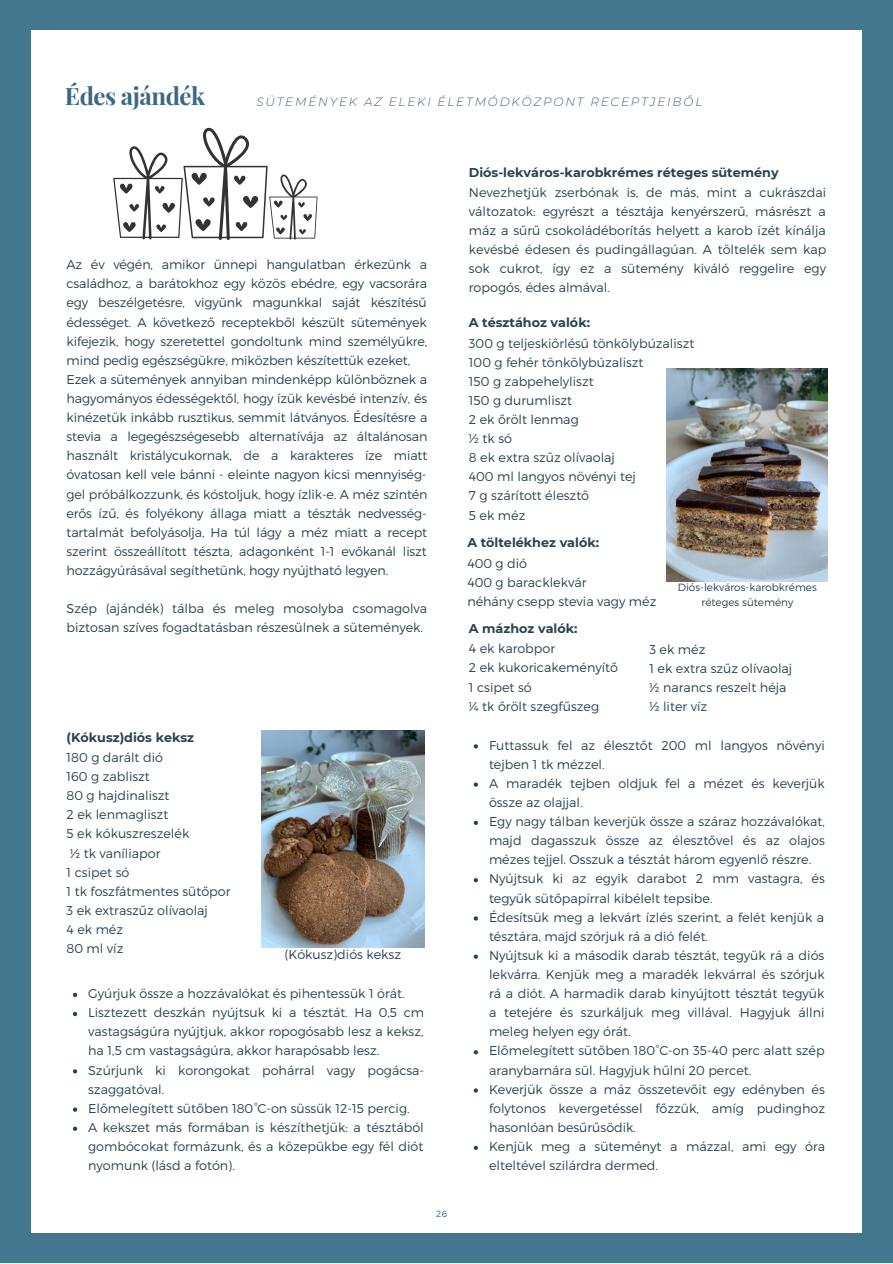
<style>
.page{position:relative;width:893px;height:1264px;background:#fff}
.page>*{position:absolute;margin:0;border:0;box-sizing:border-box;transform-origin:0 0}
.t1{font:700 24px "Playfair Display";letter-spacing:-.02em;color:#386787}
.t2{font:300 12.75px/19px "Montserrat";color:#284350;text-align:justify}
.t3{font:700 12.75px "Montserrat";color:#284350}
.t4{font:italic 300 12px "Montserrat";letter-spacing:.15em;color:#386787}
.t5{font:300 10.5px/14.9px "Montserrat";color:#284350;text-align:center}
.t6{font:300 9px "Montserrat";color:#386787}
</style>
<div class="page">
<div style="left:0;top:0;width:892px;height:1262px;background:#43778d"></div>
<div style="left:31px;top:30px;width:830px;height:1202px;background:#fff"></div>
<img style="left:666px;top:368px;width:161px;height:214px">
<svg style="left:73px;top:992px;width:4px;height:5px"></svg>
<svg style="left:73px;top:1012px;width:4px;height:4px"></svg>
<svg style="left:73px;top:1069px;width:4px;height:4px"></svg>
<svg style="left:73px;top:1107px;width:4px;height:4px"></svg>
<svg style="left:73px;top:1126px;width:4px;height:4px"></svg>
<img style="left:261px;top:730px;width:163px;height:217px">
<svg style="left:473px;top:744px;width:5px;height:4px"></svg>
<svg style="left:473px;top:782px;width:5px;height:4px"></svg>
<svg style="left:473px;top:820px;width:5px;height:5px"></svg>
<svg style="left:473px;top:878px;width:5px;height:4px"></svg>
<svg style="left:473px;top:916px;width:5px;height:4px"></svg>
<svg style="left:473px;top:954px;width:5px;height:4px"></svg>
<svg style="left:473px;top:1050px;width:5px;height:4px"></svg>
<svg style="left:473px;top:1088px;width:5px;height:4px"></svg>
<svg style="left:473px;top:1145px;width:5px;height:4px"></svg>
<svg style="left:113px;top:128px;width:204px;height:112px"></svg>
<p class="t1" style="left:65px;top:79px;width:142px">Édes ajándék</p>
<p class="t4" style="left:256px;top:94px;width:447px">SÜTEMÉNYEK AZ ELEKI ÉLETMÓDKÖZPONT RECEPTJEIBŐL</p>
<p class="t2" style="left:67px;top:254px;width:362px">Az év végén, amikor ünnepi hangulatban érkezünk a családhoz, a barátokhoz egy közös ebédre, egy vacsorára egy beszélgetésre, vigyünk magunkkal saját készítésű édességet. A következő receptekből készült sütemények kifejezik, hogy szeretettel gondoltunk mind személyükre, mind pedig egészségükre, miközben készítettük ezeket,</p>
<p class="t2" style="left:67px;top:369px;width:362px">Ezek a sütemények annyiban mindenképp különböznek a hagyományos édességektől, hogy ízük kevésbé intenzív, és kinézetük inkább rusztikus, semmit látványos. Édesítésre a stevia a legegészségesebb alternatívája az általánosan használt kristálycukornak, de a karakteres íze miatt óvatosan kell vele bánni - eleinte nagyon kicsi mennyiség&shy;gel próbálkozzunk, és kóstoljuk, hogy ízlik-e. A méz szintén erős ízű, és folyékony állaga miatt a tészták nedvesség&shy;tartalmát befolyásolja, Ha túl lágy a méz miatt a recept szerint összeállított tészta, adagonként 1-1 evőkanál liszt hozzágyúrásával segíthetünk, hogy nyújtható legyen.</p>
<p class="t2" style="left:67px;top:598px;width:362px">Szép (ajándék) tálba és meleg mosolyba csomagolva biztosan szíves fogadtatásban részesülnek a sütemények.</p>
<p class="t3" style="left:67px;top:729px;width:129px">(Kókusz)diós keksz</p>
<p class="t2" style="left:67px;top:747px;width:98px">180 g darált dió</p>
<p class="t2" style="left:67px;top:766px;width:85px">160 g zabliszt</p>
<p class="t2" style="left:67px;top:785px;width:104px">80 g hajdinaliszt</p>
<p class="t2" style="left:67px;top:804px;width:103px">2 ek lenmagliszt</p>
<p class="t2" style="left:67px;top:823px;width:124px">5 ek kókuszreszelék</p>
<p class="t2" style="left:70px;top:842px;width:92px">½ tk vaníliapor</p>
<p class="t2" style="left:67px;top:862px;width:64px">1 csipet só</p>
<p class="t2" style="left:67px;top:881px;width:165px">1 tk foszfátmentes sütőpor</p>
<p class="t2" style="left:67px;top:900px;width:143px">3 ek extraszűz olívaolaj</p>
<p class="t2" style="left:67px;top:919px;width:58px">4 ek méz</p>
<p class="t2" style="left:67px;top:938px;width:58px">80 ml víz</p>
<p class="t2" style="left:284px;top:944px;width:118px">(Kókusz)diós keksz</p>
<p class="t2" style="left:88px;top:983px;width:318px">Gyúrjuk össze a hozzávalókat és pihentessük 1 órát.</p>
<p class="t2" style="left:88px;top:1002px;width:337px">Lisztezett deszkán nyújtsuk ki a tésztát. Ha 0,5 cm vastagságúra nyújtjuk, akkor ropogósabb lesz a keksz, ha 1,5 cm vastagságúra, akkor harapósabb lesz.</p>
<p class="t2" style="left:88px;top:1059px;width:337px">Szúrjunk ki korongokat pohárral vagy pogácsa&shy;szaggatóval.</p>
<p class="t2" style="left:88px;top:1098px;width:323px">Előmelegített sütőben 180°C-on süssük 12-15 percig.</p>
<p class="t2" style="left:88px;top:1117px;width:337px">A kekszet más formában is készíthetjük: a tésztából gombócokat formázunk, és a közepükbe egy fél diót nyomunk (lásd a fotón).</p>
<p class="t6" style="left:436px;top:1207px;width:13px">26</p>
<p class="t3" style="left:469px;top:164px;width:311px">Diós-lekváros-karobkrémes réteges sütemény</p>
<p class="t2" style="left:469px;top:182px;width:359px">Nevezhetjük zserbónak is, de más, mint a cukrászdai változatok: egyrészt a tésztája kenyérszerű, másrészt a máz a sűrű csokoládéborítás helyett a karob ízét kínálja kevésbé édesen és pudingállagúan. A töltelék sem kap sok cukrot, így ez a sütemény kiváló reggelire egy ropogós, édes almával.</p>
<p class="t3" style="left:469px;top:315px;width:123px">A tésztához valók:</p>
<p class="t2" style="left:469px;top:333px;width:227px">300 g teljeskiőrlésű tönkölybúzaliszt</p>
<p class="t2" style="left:469px;top:352px;width:176px">100 g fehér tönkölybúzaliszt</p>
<p class="t2" style="left:469px;top:371px;width:126px">150 g zabpehelyliszt</p>
<p class="t2" style="left:469px;top:390px;width:105px">150 g durumliszt</p>
<p class="t2" style="left:469px;top:409px;width:111px">2 ek őrölt lenmag</p>
<p class="t2" style="left:469px;top:428px;width:45px">½ tk só</p>
<p class="t2" style="left:469px;top:447px;width:147px">8 ek extra szűz olívaolaj</p>
<p class="t2" style="left:469px;top:466px;width:169px">400 ml langyos növényi tej</p>
<p class="t2" style="left:469px;top:486px;width:122px">7 g szárított élesztő</p>
<p class="t2" style="left:469px;top:505px;width:58px">5 ek méz</p>
<p class="t3" style="left:467px;top:535px;width:133px">A töltelékhez valók:</p>
<p class="t2" style="left:467px;top:553px;width:61px">400 g dió</p>
<p class="t2" style="left:467px;top:572px;width:121px">400 g baracklekvár</p>
<p class="t2" style="left:467px;top:591px;width:190px">néhány csepp stevia vagy méz</p>
<p class="t3" style="left:469px;top:621px;width:110px">A mázhoz valók:</p>
<p class="t2" style="left:469px;top:638px;width:88px">4 ek karobpor</p>
<p class="t2" style="left:469px;top:657px;width:151px">2 ek kukoricakeményítő</p>
<p class="t2" style="left:469px;top:677px;width:64px">1 csipet só</p>
<p class="t2" style="left:469px;top:696px;width:132px">¼ tk őrölt szegfűszeg</p>
<p class="t5" style="left:677px;top:579px;width:140px">Diós-lekváros-karobkrémes réteges sütemény</p>
<p class="t2" style="left:649px;top:639px;width:57px">3 ek méz</p>
<p class="t2" style="left:649px;top:658px;width:144px">1 ek extra szűz olívaolaj</p>
<p class="t2" style="left:649px;top:677px;width:139px">½ narancs reszelt héja</p>
<p class="t2" style="left:649px;top:696px;width:59px">½ liter víz</p>
<p class="t2" style="left:489px;top:735px;width:337px">Futtassuk fel az élesztőt 200 ml langyos növényi tejben 1 tk mézzel.</p>
<p class="t2" style="left:489px;top:773px;width:337px">A maradék tejben oldjuk fel a mézet és keverjük össze az olajjal.</p>
<p class="t2" style="left:489px;top:811px;width:337px">Egy nagy tálban keverjük össze a száraz hozzávalókat, majd dagasszuk össze az élesztővel és az olajos mézes tejjel. Osszuk a tésztát három egyenlő részre.</p>
<p class="t2" style="left:489px;top:868px;width:337px">Nyújtsuk ki az egyik darabot 2 mm vastagra, és tegyük sütőpapírral kibélelt tepsibe.</p>
<p class="t2" style="left:489px;top:906px;width:337px">Édesítsük meg a lekvárt ízlés szerint, a felét kenjük a tésztára, majd szórjuk rá a dió felét.</p>
<p class="t2" style="left:489px;top:945px;width:337px">Nyújtsuk ki a második darab tésztát, tegyük rá a diós lekvárra. Kenjük meg a maradék lekvárral és szórjuk rá a diót. A harmadik darab kinyújtott tésztát tegyük a tetejére és szurkáljuk meg villával. Hagyjuk állni meleg helyen egy órát.</p>
<p class="t2" style="left:489px;top:1040px;width:337px">Előmelegített sütőben 180°C-on 35-40 perc alatt szép aranybarnára sül. Hagyjuk hűlni 20 percet.</p>
<p class="t2" style="left:489px;top:1078px;width:337px">Keverjük össze a máz összetevőit egy edényben és folytonos kevergetéssel főzzük, amíg pudinghoz hasonlóan besűrűsödik.</p>
<p class="t2" style="left:489px;top:1136px;width:337px">Kenjük meg a süteményt a mázzal, ami egy óra elteltével szilárdra dermed.</p>
</div>
